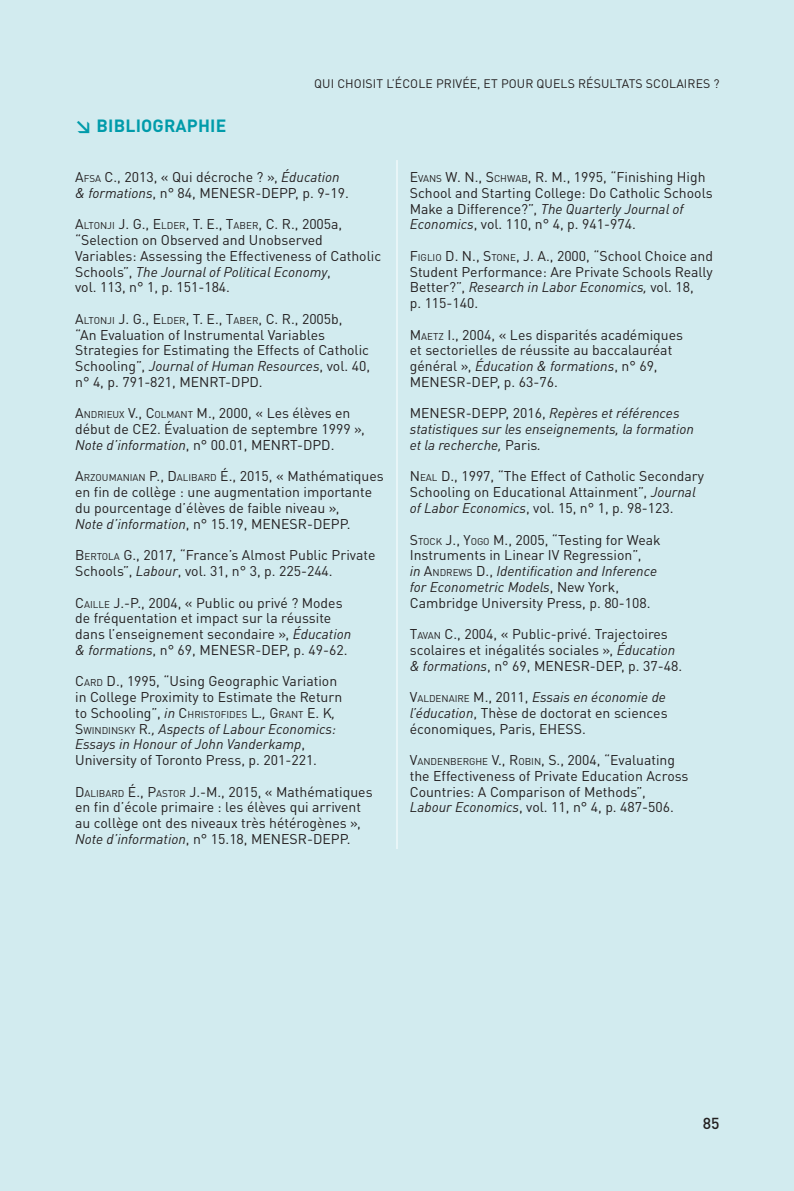
<style>
.page{position:relative;width:794px;height:1191px;background:#d2ebef}
.page>*{position:absolute;margin:0;border:0;box-sizing:border-box;transform-origin:0 0}
.Courant{font:700 17.5px "DINOT";letter-spacing:.01em;color:#009baa}
.t1{font:500 15.75px "DINOT";color:#231f20}
.Style_Arial_10_pt_Ju{font:14px/15.8px "DINOT";color:#231f20}
.Style_Arial_10_pt_Ju-2{font:italic 14px/15.8px "DINOT";color:#231f20}
.Style_Arial_10_pt_Ju-3{font:14px "DINOT";color:#231f20}
.Titre_courant__droit{font:12.25px "DINOT";letter-spacing:.01em;color:#231f20}
.Style_Arial_10_pt_Ju-4{font:9.8px "DINOT";color:#231f20}
.s1{font-style:inherit}
.s2{font-size:9.8px}
.s3{font-style:italic}
.s4{font-size:14px}
.s5{font-style:italic;font-size:14px}
.s6{font-style:normal}
.s7{font-style:normal;font-size:9.8px}
</style>
<div class="page">
<hr style="left:396px;top:160px;width:1px;height:689px;background:#fff">
<p class="Courant" style="left:74px;top:115px;width:153px">↘ BIBLIOGRAPHIE</p>
<p class="Titre_courant__droit" style="left:314px;top:75px;width:407px">QUI CHOISIT L’ÉCOLE PRIVÉE, ET POUR QUELS RÉSULTATS SCOLAIRES ?</p>
<p class="Style_Arial_10_pt_Ju" style="left:75px;top:169px;width:275px"><span class="s1">A</span><span class="s2">FSA</span> <span class="s1">C</span>., 2013, « Qui décroche ? », <span class="s3">Éducation &amp; formations</span>, n° 84, MENESR-DEPP, p. 9-19.</p>
<p class="Style_Arial_10_pt_Ju" style="left:75px;top:216px;width:307px"><span class="s1">A</span><span class="s2">LTONJI</span> <span class="s1">J. G., E</span><span class="s2">LDER</span><span class="s1">, T. E., T</span><span class="s2">ABER</span><span class="s1">, C. R.,</span> 2005a, “Selection on Observed and Unobserved Variables: Assessing the Effectiveness of Catholic Schools”, <span class="s3">The Journal of Political Economy</span>,<br>vol. 113, n° 1, p. 151-184.</p>
<p class="Style_Arial_10_pt_Ju" style="left:75px;top:311px;width:296px"><span class="s1">A</span><span class="s2">LTONJI</span> <span class="s1">J. G., E</span><span class="s2">LDER</span><span class="s1">, T. E., T</span><span class="s2">ABER</span><span class="s1">, C. R</span>., 2005b,<br>“An Evaluation of Instrumental Variables Strategies for Estimating the Effects of Catholic Schooling”, <span class="s3">Journal of Human Resources</span>, vol. 40, n° 4, p. 791-821, MENRT-DPD.</p>
<p class="Style_Arial_10_pt_Ju" style="left:75px;top:405px;width:291px"><span class="s1">A</span><span class="s2">NDRIEUX</span> <span class="s1">V., C</span><span class="s2">OLMANT</span> <span class="s1">M.,</span> 2000, « Les élèves en début de CE2. Évaluation de septembre 1999 »,<br><span class="s3">Note d’information</span>, n° 00.01, MENRT-DPD.</p>
<p class="Style_Arial_10_pt_Ju" style="left:75px;top:468px;width:310px"><span class="s1">A</span><span class="s2">RZOUMANIAN</span> <span class="s1">P., D</span><span class="s2">ALIBARD</span> <span class="s1">É</span>., 2015, « Mathématiques en fin de collège : une augmentation importante du pourcentage d’élèves de faible niveau »,<br><span class="s3">Note d’information</span>, n° 15.19, MENESR-DEPP.</p>
<p class="Style_Arial_10_pt_Ju" style="left:75px;top:547px;width:302px"><span class="s1">B</span><span class="s2">ERTOLA</span> <span class="s1">G.,</span> 2017, “France’s Almost Public Private<br>Schools”, <span class="s3">Labour</span>, vol. 31, n° 3, p. 225-244.</p>
<p class="Style_Arial_10_pt_Ju" style="left:75px;top:594px;width:277px"><span class="s1">C</span><span class="s2">AILLE</span> <span class="s1">J.-P.,</span> 2004, « Public ou privé ? Modes de fréquentation et impact sur la réussite dans l’enseignement secondaire », <span class="s3">Éducation &amp; formations</span>, n° 69, MENESR-DEP, p. 49-62.</p>
<p class="Style_Arial_10_pt_Ju" style="left:75px;top:673px;width:269px"><span class="s1">C</span><span class="s2">ARD</span> <span class="s1">D.,</span> 1995, “Using Geographic Variation in College Proximity to Estimate the Return</p>
<p class="Style_Arial_10_pt_Ju-4" style="left:75px;top:708px;width:262px"><span class="s4">to Schooling”,</span> <span class="s5">in</span> <span class="s4">C</span>HRISTOFIDES <span class="s4">L</span><span class="s5">.,</span> <span class="s4">G</span> RANT <span class="s4">E. K</span><span class="s5">,</span></p>
<p class="Style_Arial_10_pt_Ju-2" style="left:75px;top:720px;width:262px"><span class="s6">S</span><span class="s7">WINDINSKY</span> <span class="s6">R</span>., Aspects of Labour Economics:<br>Essays in Honour of John Vanderkamp<span class="s6">,<br>University of Toronto Press, p. 201-221.</span></p>
<p class="Style_Arial_10_pt_Ju" style="left:75px;top:783px;width:299px"><span class="s1">D</span><span class="s2">ALIBARD</span> <span class="s1">É.</span>, <span class="s1">P</span><span class="s2">ASTOR</span> <span class="s1">J.-M.,</span> 2015, « Mathématiques en fin d’école primaire : les élèves qui arrivent au collège ont des niveaux très hétérogènes », <span class="s3">Note d’information</span>, n° 15.18, MENESR-DEPP.</p>
<p class="Style_Arial_10_pt_Ju" style="left:410px;top:169px;width:304px"><span class="s1">E</span><span class="s2">VANS</span> <span class="s1">W. N ., S</span><span class="s2">CHWAB</span> <span class="s1">, R. M.,</span> 1995, “Finishing High School and Starting College: Do Catholic Schools Make a Difference?”, <span class="s3">The Quarterly Journal of Economics</span>, vol. 110, n° 4, p. 941-974.</p>
<p class="Style_Arial_10_pt_Ju" style="left:410px;top:248px;width:305px"><span class="s1">F</span><span class="s2">IGLIO</span> <span class="s1">D. N ., S</span><span class="s2">TONE</span><span class="s1">, J. A.,</span> 2000, “School Choice and Student Performance: Are Private Schools Really Better?”, <span class="s3">Research in Labor Economics,</span> vol. 18,<br>p. 115-140.</p>
<p class="Style_Arial_10_pt_Ju" style="left:410px;top:326px;width:275px"><span class="s1">M</span><span class="s2">AETZ</span> <span class="s1">I .,</span> 2004, « Les disparités académiques et sectorielles de réussite au baccalauréat général », <span class="s3">Éducation &amp; formations</span>, n° 69, MENESR-DEP, p. 63-76.</p>
<p class="Style_Arial_10_pt_Ju-3" style="left:410px;top:405px;width:21px">MENESR</p>
<p class="Style_Arial_10_pt_Ju-2" style="left:410px;top:405px;width:286px;text-indent:56px"><span class="s6">-DE PP,</span> <span class="s6">2016,</span> Repères et références statistiques sur les enseignements, la formation et la recherche, <span class="s6">Paris</span>.</p>
<p class="Style_Arial_10_pt_Ju" style="left:410px;top:468px;width:296px"><span class="s1">N</span> <span class="s2">EAL</span> <span class="s1">D .,</span> 1997, “The Effect of Catholic Secondary<br>Schooling on Educational Attainment”, <span class="s3">Journal of Labor Economics</span>, vol. 15, n° 1, p. 98-123.</p>
<p class="Style_Arial_10_pt_Ju" style="left:410px;top:531px;width:252px"><span class="s1">S</span><span class="s2">TOCK</span> <span class="s1">J., Y</span><span class="s2">OGO</span> <span class="s1">M.,</span> 2005, “Testing for Weak Instruments in Linear IV Regression”,<br><span class="s3">in</span> <span class="s1">A</span><span class="s2">NDREWS</span> <span class="s1">D</span> ., <span class="s3">Identification and Inference for Econometric Models</span>, New York, Cambridge University Press, p. 80-108.</p>
<p class="Style_Arial_10_pt_Ju" style="left:410px;top:626px;width:274px"><span class="s1">T</span><span class="s2">AVAN</span> <span class="s1">C.,</span> 2004, « Public-privé. Trajectoires scolaires et inégalités sociales », <span class="s3">Éducation &amp; formations</span>, n° 69, MENESR-DEP, p. 37-48.</p>
<p class="Style_Arial_10_pt_Ju" style="left:410px;top:689px;width:259px;text-align:justify"><span class="s1">V</span><span class="s2">ALDENAIRE</span> <span class="s1">M.,</span> 2011, <span class="s3">Essais en économie de l’éducation</span>, Thèse de doctorat en sciences économiques, Paris, EHESS.</p>
<p class="Style_Arial_10_pt_Ju" style="left:410px;top:752px;width:280px"><span class="s1">V</span><span class="s2">ANDENBERGHE</span> <span class="s1">V., R</span><span class="s2">OBIN</span><span class="s1">, S.,</span> 2004, “Evaluating the Effectiveness of Private Education Across Countries: A Comparison of Methods”, <span class="s3">Labour Economics</span>, vol. 11, n° 4, p. 487-506.</p>
<p class="t1" style="left:703px;top:1112px;width:18px">85</p>
</div>
